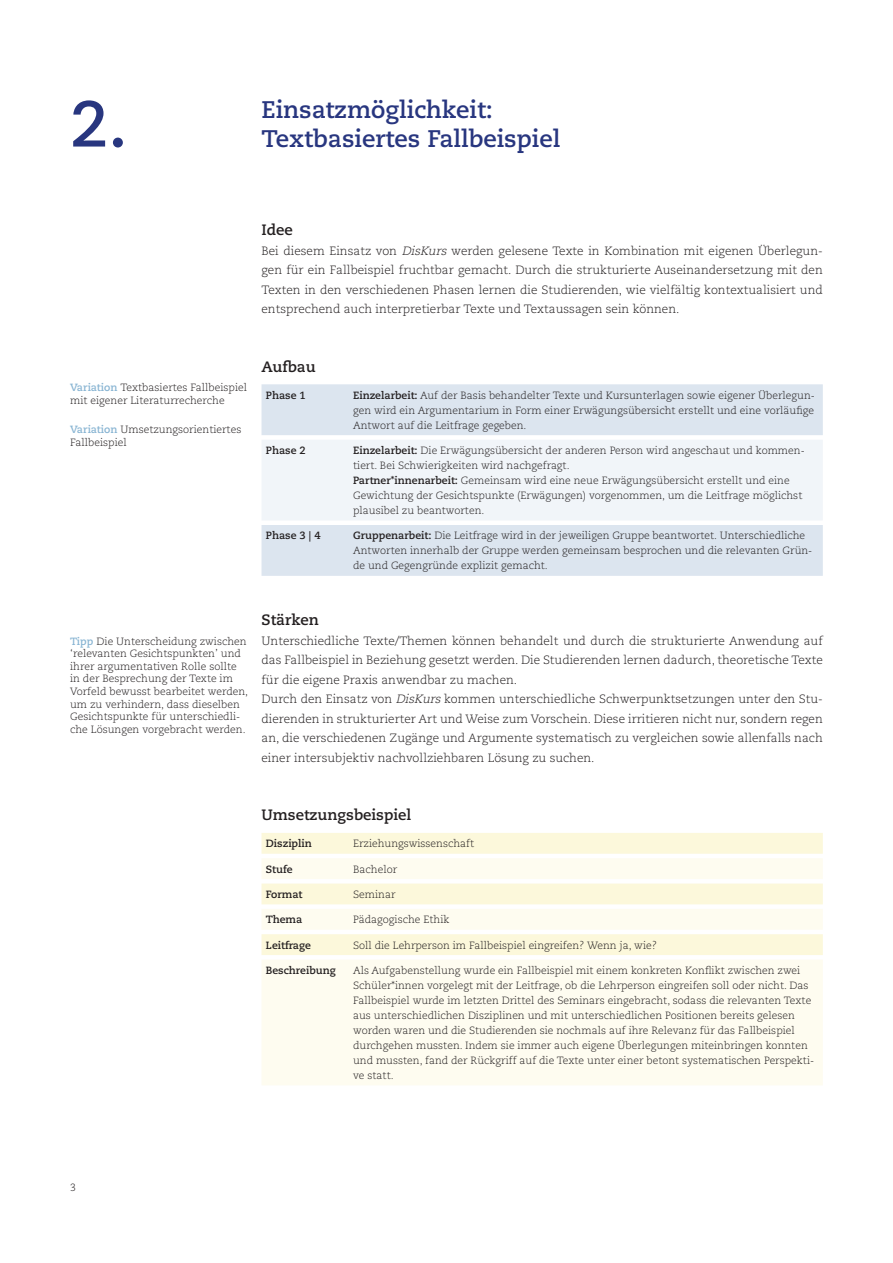
<style>
.page{position:relative;width:893px;height:1263px;background:#fff}
.page>*{position:absolute;margin:0;border:0;box-sizing:border-box;transform-origin:0 0}
.t1{font:700 64.5px "Caecilia LT Std";color:#28367f}
.t2{font:700 24px/28.8px "Caecilia LT Std";color:#28367f}
.Zwischentitel{font:700 15px "Caecilia LT Std";color:#231f20}
.Fliesstext{font:300 12px/19.5px "Caecilia LT Std";color:#231f20;text-align:justify}
.Phase_Fliesstext{font:300 10.5px/15px "Caecilia LT Std";color:#231f20}
.Phase_Nr{font:700 10.5px "Caecilia LT Std";color:#231f20}
.s1{font-style:italic}
.s2{font-weight:700;color:#89b5d3}
.s3{font-weight:700}
</style>
<div class="page">
<svg style="left:261px;top:384px;width:562px;height:192px;background:#dfe7f0"></svg>
<div style="left:261px;top:440px;width:562px;height:80px;background:#f1f5f9"></div>
<div style="left:261px;top:833px;width:562px;height:21px;background:#fcf8db"></div>
<svg style="left:261px;top:858px;width:562px;height:227px;fill:#fefcf0"></svg>
<p class="t1" style="left:70px;top:86px;width:59px">2.</p>
<p class="t2" style="left:261px;top:96px;width:300px">Einsatzmöglichkeit:<br>Textbasiertes Fallbeispiel</p>
<p class="Zwischentitel" style="left:261px;top:221px;width:33px">Idee</p>
<p class="Fliesstext" style="left:261px;top:241px;width:563px">Bei diesem Einsatz von <span class="s1">DisKurs</span> werden gelesene Texte in Kombination mit eigenen Überlegun&shy;gen für ein Fallbeispiel fruchtbar gemacht. Durch die strukturierte Auseinandersetzung mit den Texten in den verschiedenen Phasen lernen die Studierenden, wie vielfältig kontextualisiert und entsprechend auch interpretierbar Texte und Textaussagen sein können.</p>
<p class="Phase_Fliesstext" style="left:70px;top:381px;width:178px;line-height:12.6px"><span class="s2">Variation</span> Textbasiertes Fallbeispiel mit eigener Literaturrecherche</p>
<p class="Phase_Fliesstext" style="left:70px;top:423px;width:173px;line-height:12.6px"><span class="s2">Variation</span> Umsetzungsorientiertes<br>Fallbeispiel</p>
<p class="Zwischentitel" style="left:261px;top:357px;width:56px">Aufbau</p>
<p class="Phase_Nr" style="left:266px;top:389px;width:42px">Phase 1</p>
<p class="Phase_Fliesstext" style="left:353px;top:388px;width:463px;text-align:justify"><span class="s3">Einzelarbeit:</span> Auf der Basis behandelter Texte und Kursunterlagen sowie eigener Überlegun&shy;gen wird ein Argumentarium in Form einer Erwägungsübersicht erstellt und eine vorläufige Antwort auf die Leitfrage gegeben.</p>
<p class="Phase_Nr" style="left:266px;top:444px;width:42px">Phase 2</p>
<p class="Phase_Fliesstext" style="left:353px;top:443px;width:453px"><span class="s3">Einzelarbeit:</span> Die Erwägungsübersicht der anderen Person wird angeschaut und kommen&shy;tiert. Bei Schwierigkeiten wird nachgefragt.</p>
<p class="Phase_Fliesstext" style="left:353px;top:473px;width:451px"><span class="s3">Partner*innenarbeit:</span> Gemeinsam wird eine neue Erwägungsübersicht erstellt und eine<br>Gewichtung der Gesichtspunkte (Erwägungen) vorgenommen, um die Leitfrage möglichst plausibel zu beantworten.</p>
<p class="Phase_Nr" style="left:266px;top:530px;width:56px">Phase 3 | 4</p>
<p class="Phase_Fliesstext" style="left:353px;top:529px;width:461px"><span class="s3">Gruppenarbeit:</span> Die Leitfrage wird in der jeweiligen Gruppe beantwortet. Unterschiedliche<br>Antworten innerhalb der Gruppe werden gemeinsam besprochen und die relevanten Grün&shy;de und Gegengründe explizit gemacht.</p>
<p class="Phase_Fliesstext" style="left:70px;top:635px;width:180px;line-height:12.6px"><span class="s2">Tipp</span> Die Unterscheidung zwischen ‘relevanten Gesichtspunkten’ und ihrer argumentativen Rolle sollte in der Besprechung der Texte im Vorfeld bewusst bearbeitet werden, um zu verhindern, dass dieselben Gesichtspunkte für unterschiedli&shy;che Lösungen vorgebracht werden.</p>
<p class="Zwischentitel" style="left:261px;top:611px;width:59px">Stärken</p>
<p class="Fliesstext" style="left:261px;top:631px;width:563px">Unterschiedliche Texte/Themen können behandelt und durch die strukturierte Anwendung auf das Fallbeispiel in Beziehung gesetzt werden. Die Studierenden lernen dadurch, theoretische Texte für die eigene Praxis anwendbar zu machen.</p>
<p class="Fliesstext" style="left:261px;top:689px;width:563px">Durch den Einsatz von <span class="s1">DisKurs</span> kommen unterschiedliche Schwerpunktsetzungen unter den Stu&shy;dierenden in strukturierter Art und Weise zum Vorschein. Diese irritieren nicht nur, sondern regen an, die verschiedenen Zugänge und Argumente systematisch zu vergleichen sowie allenfalls nach einer intersubjektiv nachvollziehbaren Lösung zu suchen.</p>
<p class="Zwischentitel" style="left:261px;top:806px;width:151px">Umsetzungsbeispiel</p>
<p class="Phase_Nr" style="left:266px;top:837px;width:48px">Disziplin</p>
<p class="Phase_Fliesstext" style="left:353px;top:836px;width:123px">Erziehungswissenschaft</p>
<p class="Phase_Nr" style="left:266px;top:863px;width:28px">Stufe</p>
<p class="Phase_Fliesstext" style="left:353px;top:862px;width:46px">Bachelor</p>
<p class="Phase_Nr" style="left:266px;top:888px;width:38px">Format</p>
<p class="Phase_Fliesstext" style="left:353px;top:887px;width:44px">Seminar</p>
<p class="Phase_Nr" style="left:266px;top:913px;width:38px">Thema</p>
<p class="Phase_Fliesstext" style="left:353px;top:912px;width:98px">Pädagogische Ethik</p>
<p class="Phase_Nr" style="left:266px;top:939px;width:47px">Leitfrage</p>
<p class="Phase_Fliesstext" style="left:353px;top:938px;width:305px">Soll die Lehrperson im Fallbeispiel eingreifen? Wenn ja, wie?</p>
<p class="Phase_Nr" style="left:266px;top:964px;width:72px">Beschreibung</p>
<p class="Phase_Fliesstext" style="left:353px;top:963px;width:462px">Als Aufgabenstellung wurde ein Fallbeispiel mit einem konkreten Konflikt zwischen zwei Schüler*innen vorgelegt mit der Leitfrage, ob die Lehrperson eingreifen soll oder nicht. Das Fallbeispiel wurde im letzten Drittel des Seminars eingebracht, sodass die relevanten Texte aus unterschiedlichen Disziplinen und mit unterschiedlichen Positionen bereits gelesen worden waren und die Studierenden sie nochmals auf ihre Relevanz für das Fallbeispiel durchgehen mussten. Indem sie immer auch eigene Überlegungen miteinbringen konnten und mussten, fand der Rückgriff auf die Texte unter einer betont systematischen Perspekti&shy;ve statt.</p>
<p class="Phase_Fliesstext" style="left:70px;top:1180px;width:7px">3</p>
</div>
